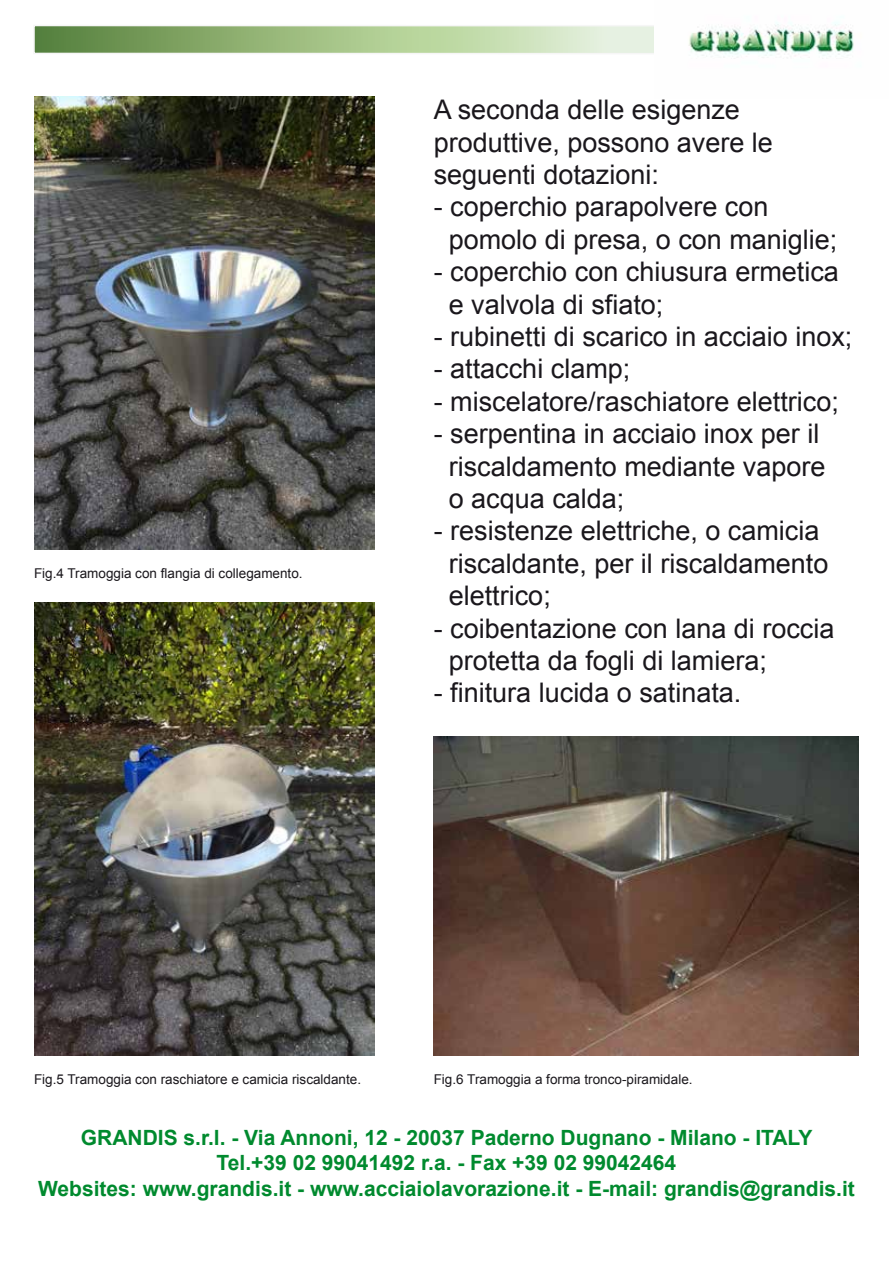
<style>
.page{position:relative;width:893px;height:1263px;background:#fff}
.page>*{position:absolute;margin:0;border:0;box-sizing:border-box;transform-origin:0 0}
.t1{font:27px/32.4px "Arial";color:#1a171c}
.t2{font:700 21px/25.2px "Arial";color:#008a2e;text-align:center}
.t3{font:13.5px "Arial";color:#1a171c}
</style>
<div class="page">
<div style="left:34px;top:26px;width:621px;height:28px;background:linear-gradient(to right,#5a8638,#f0fee3)"></div>
<div style="left:33px;top:25px;width:623px;height:29px;border:2px solid #f6f6f6"></div>
<img style="left:655px;top:22px;width:199px;height:37px">
<img style="left:34px;top:96px;width:340px;height:454px">
<img style="left:34px;top:602px;width:340px;height:454px">
<img style="left:434px;top:737px;width:425px;height:319px">
<p class="t3" style="left:34px;top:565px;width:270px">Fig.4 Tramoggia con flangia di collegamento.</p>
<p class="t1" style="left:434px;top:94px;width:341px">A seconda delle esigenze produttive, possono avere le seguenti dotazioni:</p>
<p class="t1" style="left:449px;top:191px;width:390px;text-indent:-15px">- coperchio parapolvere con pomolo di presa, o con maniglie;</p>
<p class="t1" style="left:449px;top:256px;width:392px;text-indent:-15px">- coperchio con chiusura ermetica e valvola di sfiato;</p>
<p class="t1" style="left:434px;top:321px;width:420px">- rubinetti di scarico in acciaio inox;</p>
<p class="t1" style="left:434px;top:353px;width:198px">- attacchi clamp;</p>
<p class="t1" style="left:434px;top:385px;width:407px">- miscelatore/raschiatore elettrico;</p>
<p class="t1" style="left:449px;top:418px;width:378px;text-indent:-15px">- serpentina in acciaio inox per il riscaldamento mediante vapore o acqua calda;</p>
<p class="t1" style="left:449px;top:515px;width:381px;text-indent:-15px">- resistenze elettriche, o camicia riscaldante, per il riscaldamento elettrico;</p>
<p class="t1" style="left:449px;top:612px;width:387px;text-indent:-15px">- coibentazione con lana di roccia protetta da fogli di lamiera;</p>
<p class="t1" style="left:434px;top:677px;width:309px">- finitura lucida o satinata.</p>
<p class="t3" style="left:34px;top:1071px;width:329px">Fig.5 Tramoggia con raschiatore e camicia riscaldante.</p>
<p class="t3" style="left:434px;top:1071px;width:260px">Fig.6 Tramoggia a forma tronco-piramidale.</p>
<p class="t2" style="left:38px;top:1126px;width:818px">GRANDIS s.r.l. - Via Annoni, 12 - 20037 Paderno Dugnano - Milano - ITALY<br>Tel.+39 02 99041492 r.a. - Fax +39 02 99042464<br>Websites: www.grandis.it - www.acciaiolavorazione.it - E-mail: grandis@grandis.it</p>
</div>
